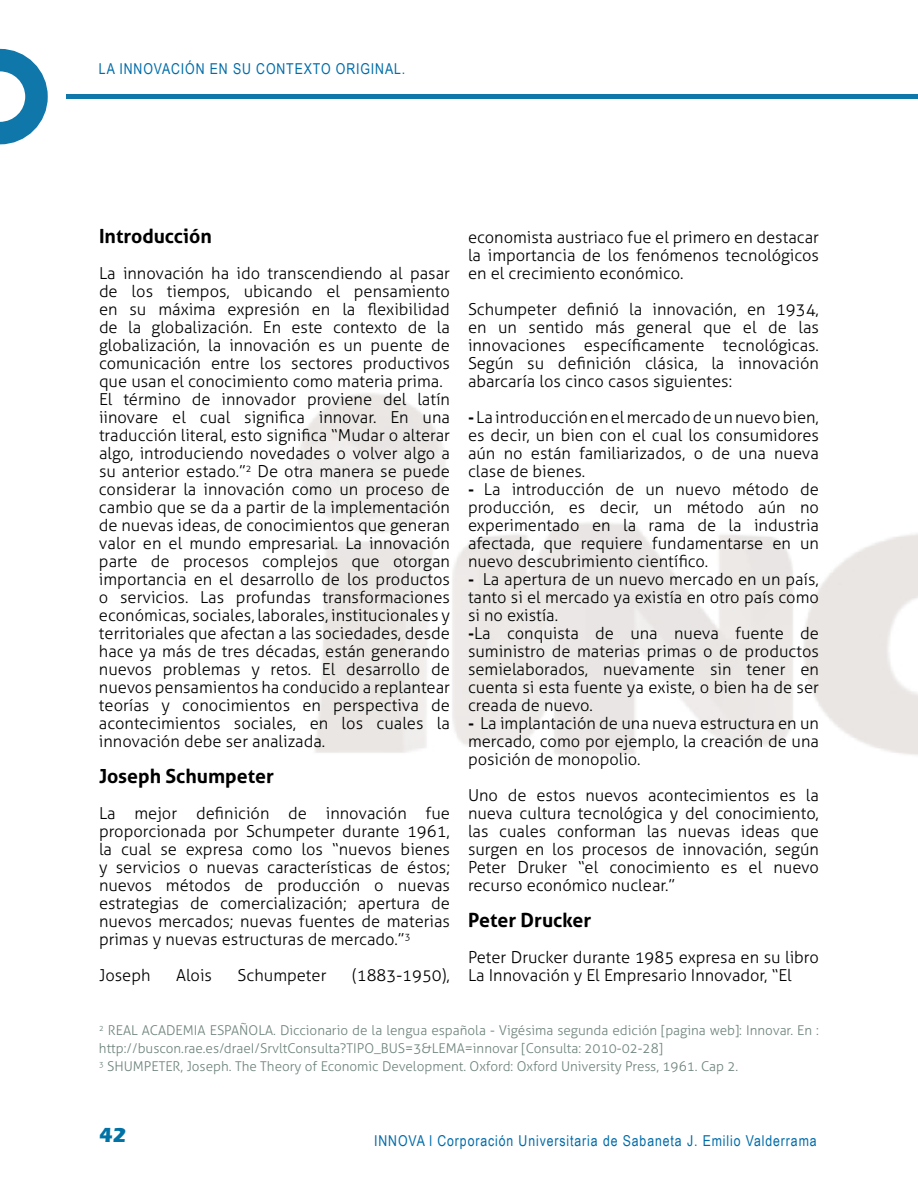
<style>
.page{position:relative;width:918px;height:1188px;background:#fff}
.page>*{position:absolute;margin:0;border:0;box-sizing:border-box;transform-origin:0 0}
.t1{font:700 21px "Eras ITC";color:#0072a5}
.t2{font:700 19.5px "Aller";color:#000}
.t3{font:300 16.5px/18px "Aller";color:#000;text-align:justify}
.t4{font:15px "Arial Narrow";letter-spacing:.06em;color:#006ca9}
.t5{font:300 13.5px/18px "Aller";color:#6f847d}
.s1{font-weight:700}
</style>
<div class="page">
<img style="left:2px;top:48px;width:916px;height:707px">
<svg style="left:0;top:49px;width:48px;height:95px"></svg>
<div style="left:67px;top:94px;width:851px;height:5px;background:#0f77aa"></div>
<p class="t4" style="left:99px;top:57px;width:308px">LA INNOVACIÓN EN SU CONTEXTO ORIGINAL.</p>
<p class="t2" style="left:99px;top:224px;width:114px">Introducción</p>
<p class="t3" style="left:99px;top:264px;width:353px;text-align:left">La innovación ha ido transcendiendo al pasar de los tiempos, ubicando el pensamiento en su máxima expresión en la flexibilidad de la globalización. En este contexto de la globalización, la innovación es un puente de comunicación entre los sectores productivos que usan el conocimiento como materia prima.<br>El término de innovador proviene del latín iinovare el cual significa innovar. En una traducción literal, esto significa “Mudar o alterar algo, introduciendo novedades o volver algo a su anterior estado.”<sup>2</sup> De otra manera se puede considerar la innovación como un proceso de cambio que se da a partir de la implementación de nuevas ideas, de conocimientos que generan valor en el mundo empresarial. La innovación parte de procesos complejos que otorgan importancia en el desarrollo de los productos o servicios. Las profundas transformaciones económicas, sociales, laborales, institucionales y territoriales que afectan a las sociedades, desde hace ya más de tres décadas, están generando nuevos problemas y retos. El desarrollo de nuevos pensamientos ha conducido a replantear teorías y conocimientos en perspectiva de acontecimientos sociales, en los cuales la innovación debe ser analizada.</p>
<p class="t2" style="left:99px;top:764px;width:176px">Joseph Schumpeter</p>
<p class="t3" style="left:99px;top:804px;width:353px">La mejor definición de innovación fue proporcionada por Schumpeter durante 1961, la cual se expresa como los “nuevos bienes y servicios o nuevas características de éstos; nuevos métodos de producción o nuevas estrategias de comercialización; apertura de nuevos mercados; nuevas fuentes de materias primas y nuevas estructuras de mercado.”<sup>3</sup></p>
<p class="t3" style="left:99px;top:966px;width:53px">Joseph</p>
<p class="t3" style="left:176px;top:966px;width:37px">Alois</p>
<p class="t3" style="left:238px;top:966px;width:90px">Schumpeter</p>
<p class="t3" style="left:352px;top:966px;width:99px">(1883-1950),</p>
<p class="t5" style="left:99px;top:1021px;width:722px"><sup>2</sup> REAL ACADEMIA ESPAÑOLA. Diccionario de la lengua española - Vigésima segunda edición [pagina web]: Innovar. En : http://buscon.rae.es/draeI/SrvltConsulta?TIPO_BUS=3&amp;LEMA=innovar [Consulta: 2010-02-28]<br><sup>3</sup> SHUMPETER, Joseph. The Theory of Economic Development. Oxford: Oxford University Press, 1961. Cap 2.</p>
<p class="t3" style="left:468px;top:228px;width:353px">economista austriaco fue el primero en destacar la importancia de los fenómenos tecnológicos en el crecimiento económico.</p>
<p class="t3" style="left:468px;top:300px;width:353px">Schumpeter definió la innovación, en 1934, en un sentido más general que el de las innovaciones específicamente tecnológicas.<br>Según su definición clásica, la innovación abarcaría los cinco casos siguientes:</p>
<p class="t3" style="left:468px;top:408px;width:352px"><span class="s1">-</span> La introducción en el mercado de un nuevo bien, es decir, un bien con el cual los consumidores aún no están familiarizados, o de una nueva clase de bienes.</p>
<p class="t3" style="left:468px;top:480px;width:353px"><span class="s1">-</span> La introducción de un nuevo método de producción, es decir, un método aún no experimentado en la rama de la industria afectada, que requiere fundamentarse en un nuevo descubrimiento científico.</p>
<p class="t3" style="left:468px;top:570px;width:352px;text-align:left"><span class="s1">-</span> La apertura de un nuevo mercado en un país, tanto si el mercado ya existía en otro país como si no existía.<br><span class="s1">-</span>La conquista de una nueva fuente de suministro de materias primas o de productos semielaborados, nuevamente sin tener en cuenta si esta fuente ya existe, o bien ha de ser creada de nuevo.</p>
<p class="t3" style="left:468px;top:714px;width:353px"><span class="s1">-</span> La implantación de una nueva estructura en un mercado, como por ejemplo, la creación de una posición de monopolio.</p>
<p class="t3" style="left:468px;top:786px;width:353px">Uno de estos nuevos acontecimientos es la nueva cultura tecnológica y del conocimiento, las cuales conforman las nuevas ideas que surgen en los procesos de innovación, según Peter Druker “el conocimiento es el nuevo recurso económico nuclear.”</p>
<p class="t2" style="left:468px;top:908px;width:125px">Peter Drucker</p>
<p class="t3" style="left:468px;top:948px;width:352px">Peter Drucker durante 1985 expresa en su libro<br>La Innovación y El Empresario Innovador, “El</p>
<p class="t1" style="left:99px;top:1122px;width:29px">42</p>
<p class="t4" style="left:374px;top:1130px;width:444px">INNOVA l Corporación Universitaria de Sabaneta J. Emilio Valderrama</p>
</div>
